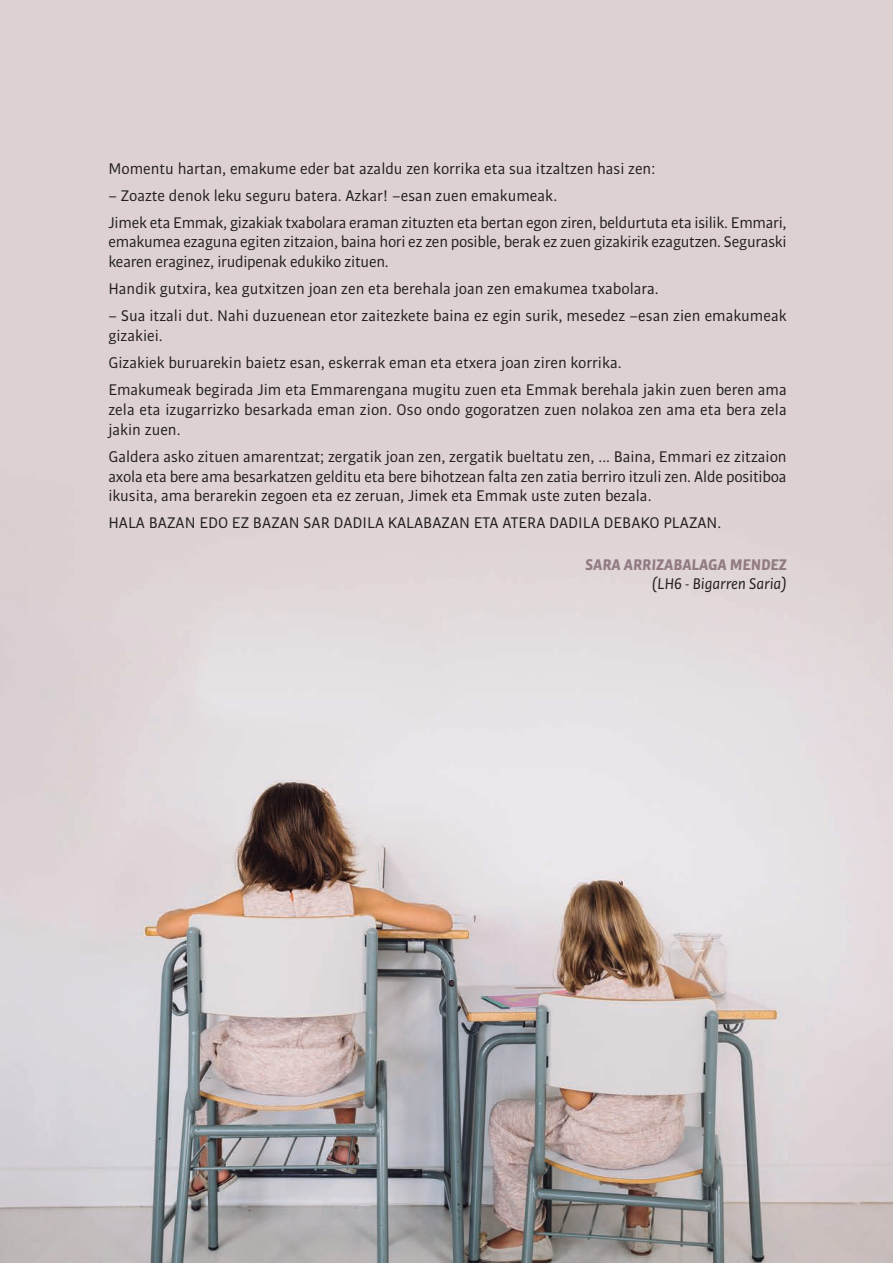
<style>
.page{position:relative;width:893px;height:1263px;background:#fff}
.page>*{position:absolute;margin:0;border:0;box-sizing:border-box;transform-origin:0 0}
.t1{font:16.5px/19.8px "Bulo";color:#231f20}
.t2{font:italic 700 16.5px "Bulo";color:#927b82}
.t3{font:italic 16.5px "Bulo";color:#231f20}
</style>
<div class="page">
<img style="left:0;top:0;width:893px;height:1263px">
<p class="t1" style="left:108px;top:159px;width:548px">Momentu hartan, emakume eder bat azaldu zen korrika eta sua itzaltzen hasi zen:</p>
<p class="t1" style="left:108px;top:183px;width:680px;line-height:27px">– Zoazte denok leku seguru batera. Azkar! –esan zuen emakumeak.<br>Jimek eta Emmak, gizakiak txabolara eraman zituzten eta bertan egon ziren, beldurtuta eta isilik. Emmari,</p>
<p class="t1" style="left:108px;top:233px;width:680px">emakumea ezaguna egiten zitzaion, baina hori ez zen posible, berak ez zuen gizakirik ezagutzen. Seguraski kearen eraginez, irudipenak edukiko zituen.</p>
<p class="t1" style="left:108px;top:280px;width:552px">Handik gutxira, kea gutxitzen joan zen eta berehala joan zen emakumea txabolara.</p>
<p class="t1" style="left:108px;top:307px;width:680px">– Sua itzali dut. Nahi duzuenean etor zaitezkete baina ez egin surik, mesedez –esan zien emakumeak gizakiei.</p>
<p class="t1" style="left:108px;top:350px;width:680px;line-height:27px">Gizakiek buruarekin baietz esan, eskerrak eman eta etxera joan ziren korrika.<br>Emakumeak begirada Jim eta Emmarengana mugitu zuen eta Emmak berehala jakin zuen beren ama</p>
<p class="t1" style="left:108px;top:401px;width:680px">zela eta izugarrizko besarkada eman zion. Oso ondo gogoratzen zuen nolakoa zen ama eta bera zela jakin zuen.</p>
<p class="t1" style="left:108px;top:448px;width:680px;text-align:justify">Galdera asko zituen amarentzat; zergatik joan zen, zergatik bueltatu zen, ... Baina, Emmari ez zitzaion axola eta bere ama besarkatzen gelditu eta bere bihotzean falta zen zatia berriro itzuli zen. Alde positiboa ikusita, ama berarekin zegoen eta ez zeruan, Jimek eta Emmak uste zuten bezala.</p>
<p class="t1" style="left:108px;top:514px;width:614px">HALA BAZAN EDO EZ BAZAN SAR DADILA KALABAZAN ETA ATERA DADILA DEBAKO PLAZAN.</p>
<p class="t2" style="left:586px;top:558px;width:203px">SARA ARRIZABALAGA MENDEZ</p>
<p class="t3" style="left:652px;top:578px;width:136px">(LH6 - Bigarren Saria)</p>
</div>
